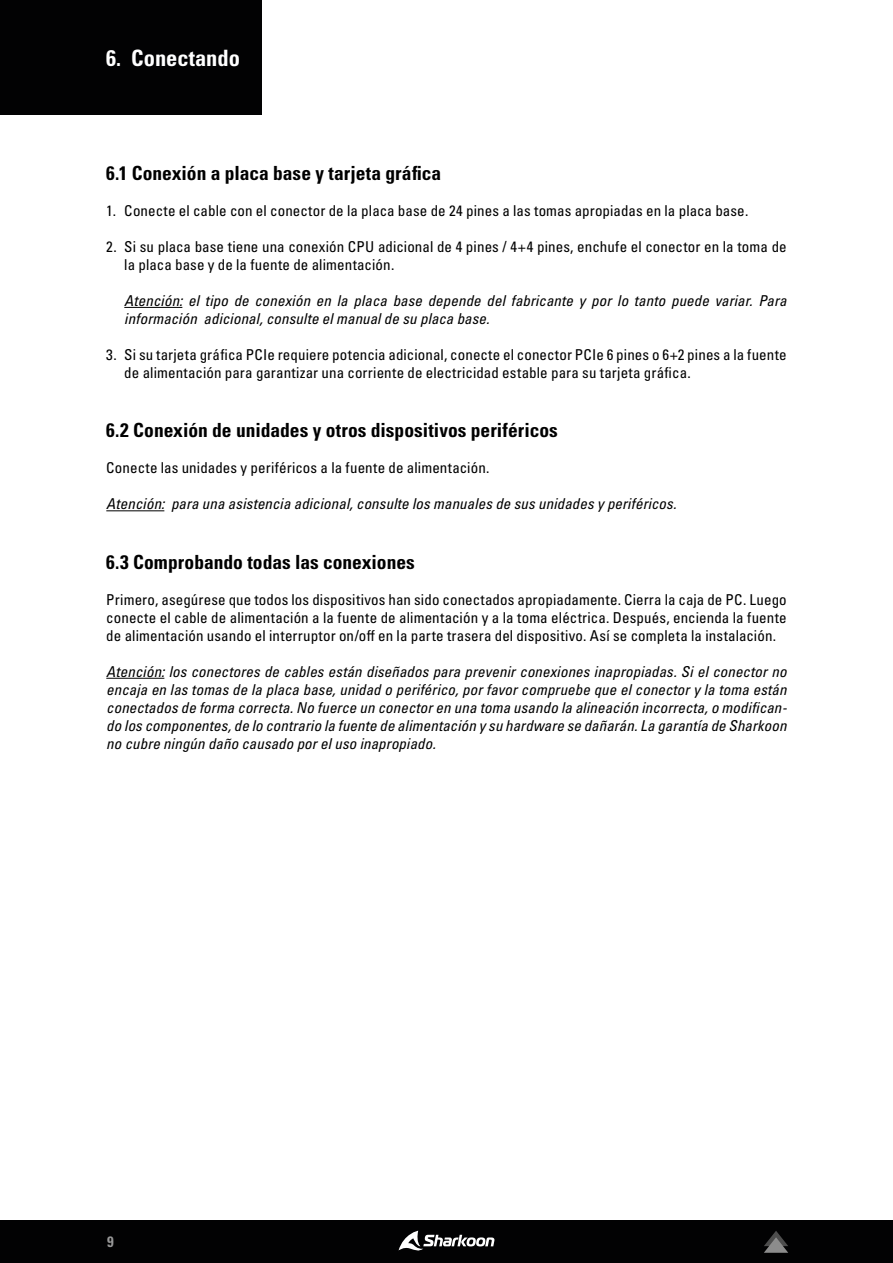
<style>
.page{position:relative;width:893px;height:1263px;background:#fff}
.page>*{position:absolute;margin:0;border:0;box-sizing:border-box;transform-origin:0 0}
.t1{font:22.5px "Univers LTCYR 67 Bold Cond";color:#fff}
.t2{font:19.5px "Univers LTCYR 67 Bold Cond";color:#000}
.t3{font:condensed 15px/18px "Univers LTCYR 57";letter-spacing:.005em;color:#000}
.t4{font:15px/18px "Univers LTCYR 57 Condensed Obl";letter-spacing:.005em;color:#000}
.t5{font:15px "Univers LTCYR 67 Bold Cond";color:#d9d9d9}
</style>
<div class="page">
<div style="left:0;top:1220px;width:893px;height:43px;background:#020203"></div>
<svg style="left:764px;top:1231px;width:24px;height:22px"></svg>
<svg style="left:398px;top:1231px;width:96px;height:20px"></svg>
<div style="left:0;top:0;width:262px;height:115px;background:#020203"></div>
<hr style="left:124px;top:307px;width:58px;height:1px;background:#000">
<hr style="left:106px;top:510px;width:58px;height:1px;background:#000">
<hr style="left:106px;top:678px;width:58px;height:1px;background:#000">
<h1 class="t1" style="left:106px;top:44px;width:135px">6. Conectando</h1>
<h2 class="t2" style="left:106px;top:161px;width:336px">6.1 Conexión a placa base y tarjeta gráfica</h2>
<p class="t3" style="left:106px;top:201px;width:643px">1. Conecte el cable con el conector de la placa base de 24 pines a las tomas apropiadas en la placa base.</p>
<p class="t3" style="left:124px;top:237px;width:664px;text-indent:-18px">2. Si su placa base tiene una conexión CPU adicional de 4 pines / 4+4 pines, enchufe el conector en la toma de la placa base y de la fuente de alimentación.</p>
<p class="t4" style="left:124px;top:291px;width:664px">Atención: el tipo de conexión en la placa base depende del fabricante y por lo tanto puede variar. Para información adicional, consulte el manual de su placa base.</p>
<p class="t3" style="left:124px;top:345px;width:664px;text-indent:-18px">3. Si su tarjeta gráfica PCIe requiere potencia adicional, conecte el conector PCIe 6 pines o 6+2 pines a la fuente de alimentación para garantizar una corriente de electricidad estable para su tarjeta gráfica.</p>
<h2 class="t2" style="left:106px;top:418px;width:453px">6.2 Conexión de unidades y otros dispositivos periféricos</h2>
<p class="t3" style="left:106px;top:459px;width:385px">Conecte las unidades y periféricos a la fuente de alimentación.</p>
<p class="t4" style="left:106px;top:495px;width:572px">Atención: para una asistencia adicional, consulte los manuales de sus unidades y periféricos.</p>
<h2 class="t2" style="left:106px;top:550px;width:310px">6.3 Comprobando todas las conexiones</h2>
<p class="t3" style="left:106px;top:590px;width:682px;text-align:justify">Primero, asegúrese que todos los dispositivos han sido conectados apropiadamente. Cierra la caja de PC. Luego conecte el cable de alimentación a la fuente de alimentación y a la toma eléctrica. Después, encienda la fuente de alimentación usando el interruptor on/off en la parte trasera del dispositivo. Así se completa la instalación.</p>
<p class="t4" style="left:106px;top:662px;width:682px;text-align:justify">Atención: los conectores de cables están diseñados para prevenir conexiones inapropiadas. Si el conector no encaja en las tomas de la placa base, unidad o periférico, por favor compruebe que el conector y la toma están conectados de forma correcta. No fuerce un conector en una toma usando la alineación incorrecta, o modifican&shy;do los componentes, de lo contrario la fuente de alimentación y su hardware se dañarán. La garantía de Sharkoon no cubre ningún daño causado por el uso inapropiado.</p>
<p class="t5" style="left:107px;top:1232px;width:8px">9</p>
</div>
